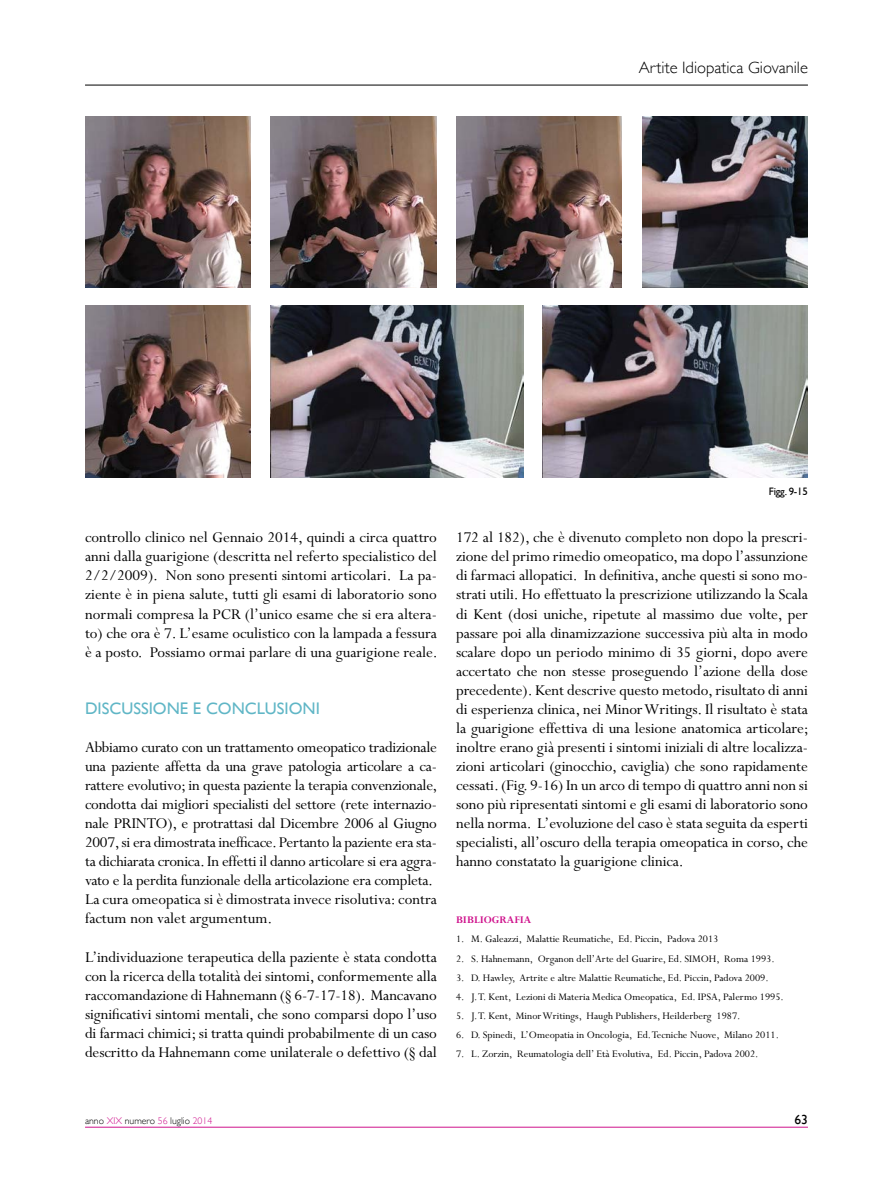
<style>
.page{position:relative;width:893px;height:1191px;background:#fff}
.page>*{position:absolute;margin:0;border:0;box-sizing:border-box;transform-origin:0 0}
.t1{font:16.8px/19px "Perpetua";letter-spacing:-.015em;color:#000;text-align:justify}
.t2{font:16.8px "Gill Sans";color:#60b6c6}
.t3{font:300 16.5px "Gill Sans";color:#000}
.t4{font:13.5px "Gill Sans";color:#000}
.t5{font:11.25px "Perpetua";color:#000}
.t6{font:700 11.25px "Perpetua";color:#cf128c}
.t7{font:10.8px "Gill Sans";letter-spacing:-.015em;color:#000}
.t8{font:300 9.75px "Gill Sans";color:#000}
.s1{color:#cf128c}
</style>
<div class="page">
<hr style="left:85px;top:1126px;width:723px;height:1px;background:#cf128c">
<hr style="left:85px;top:85px;width:723px;height:1px;background:#000">
<img style="left:85px;top:116px;width:166px;height:172px">
<img style="left:85px;top:306px;width:166px;height:171px">
<img style="left:271px;top:116px;width:165px;height:172px">
<img style="left:271px;top:306px;width:252px;height:171px">
<img style="left:456px;top:116px;width:166px;height:172px">
<img style="left:542px;top:306px;width:266px;height:171px">
<img style="left:642px;top:116px;width:166px;height:172px">
<p class="t3" style="left:639px;top:55px;width:171px">Artite Idiopatica Giovanile</p>
<p class="t1" style="left:85px;top:528px;width:354px">controllo clinico nel Gennaio 2014, quindi a circa quattro anni dalla guarigione (descritta nel referto specialistico del 2/2/2009). Non sono presenti sintomi articolari. La pa&shy;ziente è in piena salute, tutti gli esami di laboratorio sono normali compresa la PCR (l’unico esame che si era altera&shy;to) che ora è 7. L’esame oculistico con la lampada a fessura è a posto. Possiamo ormai parlare di una guarigione reale.</p>
<p class="t2" style="left:85px;top:698px;width:236px">DISCUSSIONE E CONCLUSIONI</p>
<p class="t1" style="left:85px;top:738px;width:354px;text-align:left">Abbiamo curato con un trattamento omeopatico tradizionale una paziente affetta da una grave patologia articolare a ca&shy;rattere evolutivo; in questa paziente la terapia convenzionale, condotta dai migliori specialisti del settore (rete internazio&shy;nale PRINTO), e protrattasi dal Dicembre 2006 al Giugno 2007, si era dimostrata inefficace. Pertanto la paziente era sta&shy;ta dichiarata cronica. In effetti il danno articolare si era aggra&shy;vato e la perdita funzionale della articolazione era completa.<br>La cura omeopatica si è dimostrata invece risolutiva: contra factum non valet argumentum.</p>
<p class="t1" style="left:85px;top:947px;width:353px">L’individuazione terapeutica della paziente è stata condotta con la ricerca della totalità dei sintomi, conformemente alla raccomandazione di Hahnemann (§ 6-7-17-18). Mancavano significativi sintomi mentali, che sono comparsi dopo l’uso di farmaci chimici; si tratta quindi probabilmente di un caso descritto da Hahnemann come unilaterale o defettivo (§ dal</p>
<p class="t7" style="left:769px;top:485px;width:41px">Figg. 9-15</p>
<p class="t1" style="left:456px;top:528px;width:354px">172 al 182), che è divenuto completo non dopo la prescri&shy;zione del primo rimedio omeopatico, ma dopo l’assunzione di farmaci allopatici. In definitiva, anche questi si sono mo&shy;strati utili. Ho effettuato la prescrizione utilizzando la Scala di Kent (dosi uniche, ripetute al massimo due volte, per passare poi alla dinamizzazione successiva più alta in modo scalare dopo un periodo minimo di 35 giorni, dopo avere accertato che non stesse proseguendo l’azione della dose precedente). Kent descrive questo metodo, risultato di anni di esperienza clinica, nei Minor Writings. Il risultato è stata la guarigione effettiva di una lesione anatomica articolare; inoltre erano già presenti i sintomi iniziali di altre localizza&shy;zioni articolari (ginocchio, caviglia) che sono rapidamente cessati. (Fig. 9-16) In un arco di tempo di quattro anni non si sono più ripresentati sintomi e gli esami di laboratorio sono nella norma. L’evoluzione del caso è stata seguita da esperti specialisti, all’oscuro della terapia omeopatica in corso, che hanno constatato la guarigione clinica.</p>
<p class="t6" style="left:456px;top:914px;width:77px">BIBLIOGRAFIA</p>
<p class="t5" style="left:456px;top:933px;width:264px">1. M. Galeazzi, Malattie Reumatiche, Ed. Piccin, Padova 2013</p>
<p class="t5" style="left:456px;top:952px;width:320px">2. S. Hahnemann, Organon dell’Arte del Guarire, Ed. SIMOH, Roma 1993.</p>
<p class="t5" style="left:456px;top:971px;width:314px">3. D. Hawley, Artrite e altre Malattie Reumatiche, Ed. Piccin, Padova 2009.</p>
<p class="t5" style="left:456px;top:990px;width:329px">4. J. T. Kent, Lezioni di Materia Medica Omeopatica, Ed. IPSA, Palermo 1995.</p>
<p class="t5" style="left:456px;top:1009px;width:286px">5. J. T. Kent, Minor Writings, Haugh Publishers, Heilderberg 1987.</p>
<p class="t5" style="left:456px;top:1028px;width:324px">6. D. Spinedi, L’Omeopatia in Oncologia, Ed. Tecniche Nuove, Milano 2011.</p>
<p class="t5" style="left:456px;top:1047px;width:304px">7. L. Zorzin, Reumatologia dell’ Età Evolutiva, Ed. Piccin, Padova 2002.</p>
<p class="t8" style="left:85px;top:1113px;width:129px">anno <span class="s1">XIX</span> numero <span class="s1">56</span> luglio <span class="s1">2014</span></p>
<p class="t4" style="left:794px;top:1111px;width:15px">63</p>
</div>
